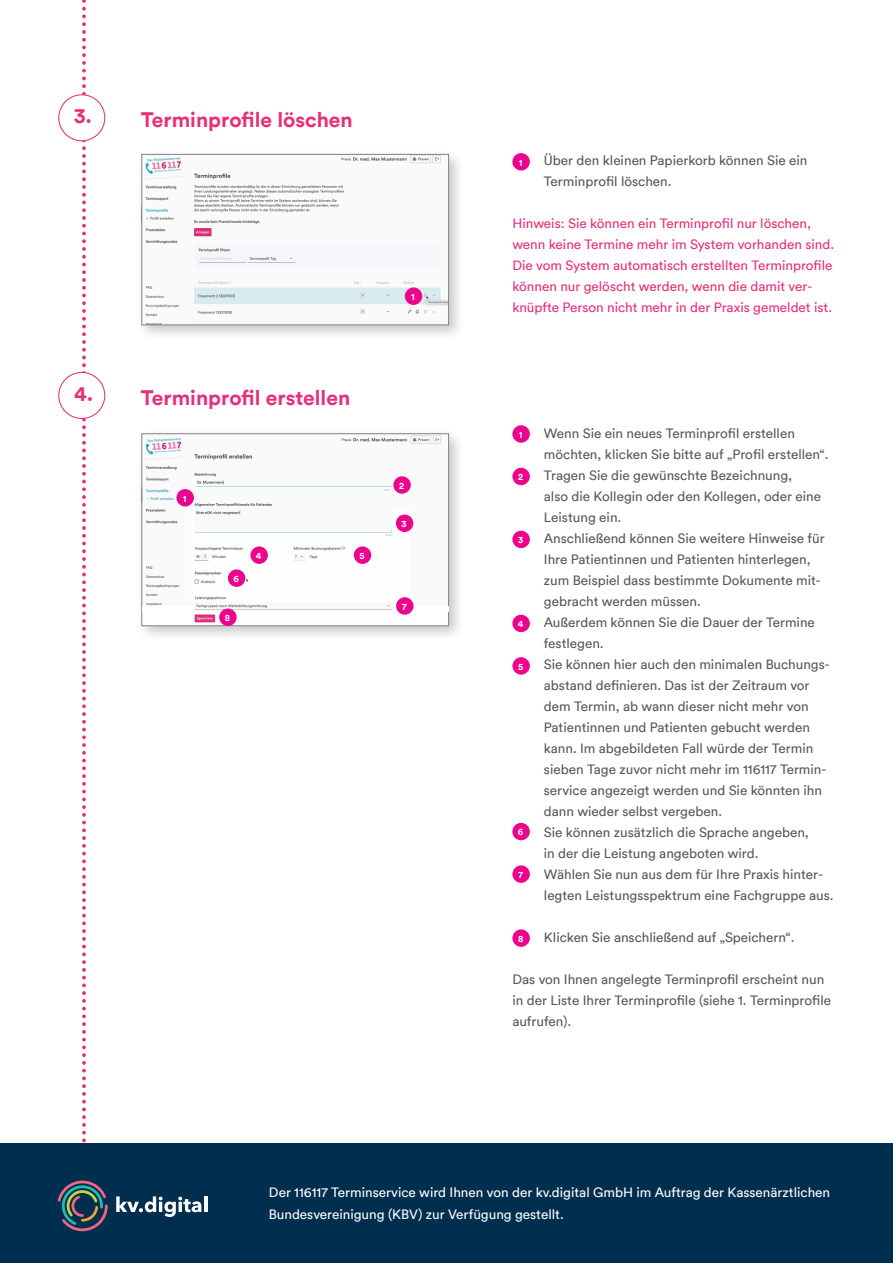
<style>
.page{position:relative;width:893px;height:1263px;background:#fff}
.page>*{position:absolute;margin:0;border:0;box-sizing:border-box;transform-origin:0 0}
.t1{font:700 21px "Circular";color:#e72f78}
.t2{font:13.5px/21px "Circular";color:#57585a}
.t3{font:13.5px/21px "Circular";color:#e72f78}
.t4{font:13.5px/22.5px "Circular";color:#fff}
.t5{font:700 9.3px "Circular";color:#fff}
</style>
<div class="page">
<div style="left:512px;top:531px;width:18px;height:17px;background:#ed028c;border-radius:50%"></div>
<div style="left:512px;top:615px;width:18px;height:17px;background:#ed028c;border-radius:50%"></div>
<div style="left:512px;top:657px;width:18px;height:18px;background:#ed028c;border-radius:50%"></div>
<div style="left:136px;top:149px;width:329px;height:192px;background:#231f20;opacity:.25"></div>
<img style="left:144px;top:156px;width:303px;height:167px">
<div style="left:142px;top:154px;width:307px;height:171px;border:1px solid #808285"></div>
<div style="left:405px;top:287px;width:17px;height:18px;background:#ed028c;border-radius:50%"></div>
<div style="left:512px;top:153px;width:18px;height:18px;background:#ed028c;border-radius:50%"></div>
<div style="left:136px;top:428px;width:329px;height:214px;background:#231f20;opacity:.25"></div>
<div style="left:142px;top:434px;width:307px;height:192px;background:#fff"></div>
<img style="left:144px;top:435px;width:298px;height:171px">
<div style="left:142px;top:433px;width:307px;height:193px;border:1px solid #808285"></div>
<div style="left:176px;top:489px;width:18px;height:17px;background:#ed028c;border-radius:50%"></div>
<img style="left:192px;top:510px;width:217px;height:113px">
<div style="left:142px;top:606px;width:50px;height:6px;background:#fff"></div>
<div style="left:398px;top:606px;width:50px;height:6px;background:#fff"></div>
<img style="left:193px;top:479px;width:202px;height:9px">
<div style="left:393px;top:476px;width:18px;height:18px;background:#ed028c;border-radius:50%"></div>
<div style="left:396px;top:515px;width:17px;height:17px;background:#ed028c;border-radius:50%"></div>
<div style="left:354px;top:546px;width:17px;height:18px;background:#ed028c;border-radius:50%"></div>
<div style="left:250px;top:546px;width:18px;height:18px;background:#ed028c;border-radius:50%"></div>
<div style="left:228px;top:569px;width:17px;height:18px;background:#ed028c;border-radius:50%"></div>
<div style="left:396px;top:597px;width:18px;height:18px;background:#ed028c;border-radius:50%"></div>
<div style="left:219px;top:608px;width:18px;height:18px;background:#ed028c;border-radius:50%"></div>
<div style="left:512px;top:425px;width:18px;height:18px;background:#ed028c;border-radius:50%"></div>
<div style="left:512px;top:468px;width:18px;height:17px;background:#ed028c;border-radius:50%"></div>
<div style="left:512px;top:823px;width:18px;height:17px;background:#ed028c;border-radius:50%"></div>
<div style="left:512px;top:865px;width:18px;height:18px;background:#ed028c;border-radius:50%"></div>
<div style="left:512px;top:929px;width:18px;height:18px;background:#ed028c;border-radius:50%"></div>
<div style="left:0;top:1144px;width:893px;height:119px;background:#002e4f"></div>
<svg style="left:58px;top:0;width:50px;height:1232px"></svg>
<svg style="left:116px;top:1196px;width:85px;height:21px"></svg>
<hr style="left:204px;top:1196px;width:3px;height:16px;background:#fff">
<h1 class="t1" style="left:74px;top:106px;width:280px">3. Terminprofile löschen</h1>
<h1 class="t1" style="left:74px;top:384px;width:278px">4. Terminprofil erstellen</h1>
<p class="t5" style="left:183px;top:492px;width:5px">1</p>
<p class="t5" style="left:233px;top:573px;width:7px">6</p>
<p class="t5" style="left:225px;top:612px;width:7px">8</p>
<p class="t5" style="left:256px;top:550px;width:7px">4</p>
<p class="t5" style="left:359px;top:550px;width:7px">5</p>
<p class="t5" style="left:411px;top:291px;width:5px">1</p>
<p class="t5" style="left:399px;top:479px;width:7px">2</p>
<p class="t5" style="left:402px;top:518px;width:7px">3</p>
<p class="t5" style="left:402px;top:600px;width:6px">7</p>
<p class="t2" style="left:544px;top:150px;width:265px">Über den kleinen Papierkorb können Sie ein<br>Terminprofil löschen.</p>
<p class="t3" style="left:512px;top:213px;width:323px">Hinweis: Sie können ein Terminprofil nur löschen, wenn keine Termine mehr im System vorhanden sind.<br>Die vom System automatisch erstellten Terminprofile können nur gelöscht werden, wenn die damit ver&shy;knüpfte Person nicht mehr in der Praxis gemeldet ist.</p>
<p class="t5" style="left:519px;top:156px;width:5px">1</p>
<p class="t2" style="left:544px;top:423px;width:291px">Wenn Sie ein neues Terminprofil erstellen möchten, klicken Sie bitte auf „Profil erstellen“.<br>Tragen Sie die gewünschte Bezeichnung,<br>also die Kollegin oder den Kollegen, oder eine Leistung ein.<br>Anschließend können Sie weitere Hinweise für Ihre Patientinnen und Patienten hinterlegen, zum Beispiel dass bestimmte Dokumente mit&shy;gebracht werden müssen.<br>Außerdem können Sie die Dauer der Termine festlegen.<br>Sie können hier auch den minimalen Buchungs&shy;abstand definieren. Das ist der Zeitraum vor dem Termin, ab wann dieser nicht mehr von Patientinnen und Patienten gebucht werden kann. Im abgebildeten Fall würde der Termin sieben Tage zuvor nicht mehr im 116117 Termin&shy;service angezeigt werden und Sie könnten ihn dann wieder selbst vergeben.<br>Sie können zusätzlich die Sprache angeben,<br>in der die Leistung angeboten wird.<br>Wählen Sie nun aus dem für Ihre Praxis hinter&shy;legten Leistungsspektrum eine Fachgruppe aus.</p>
<p class="t2" style="left:544px;top:927px;width:252px">Klicken Sie anschließend auf „Speichern“.</p>
<p class="t2" style="left:512px;top:969px;width:320px">Das von Ihnen angelegte Terminprofil erscheint nun in der Liste Ihrer Terminprofile (siehe 1. Terminprofile aufrufen).</p>
<p class="t5" style="left:519px;top:428px;width:5px">1</p>
<p class="t5" style="left:518px;top:471px;width:7px">2</p>
<p class="t5" style="left:518px;top:534px;width:7px">3</p>
<p class="t5" style="left:518px;top:618px;width:7px">4</p>
<p class="t5" style="left:518px;top:660px;width:7px">5</p>
<p class="t5" style="left:518px;top:826px;width:7px">6</p>
<p class="t5" style="left:518px;top:868px;width:6px">7</p>
<p class="t5" style="left:518px;top:932px;width:7px">8</p>
<p class="t4" style="left:269px;top:1181px;width:563px">Der 116117 Terminservice wird Ihnen von der kv.digital GmbH im Auftrag der Kassenärztlichen<br>Bundesvereinigung (KBV) zur Verfügung gestellt.</p>
</div>
